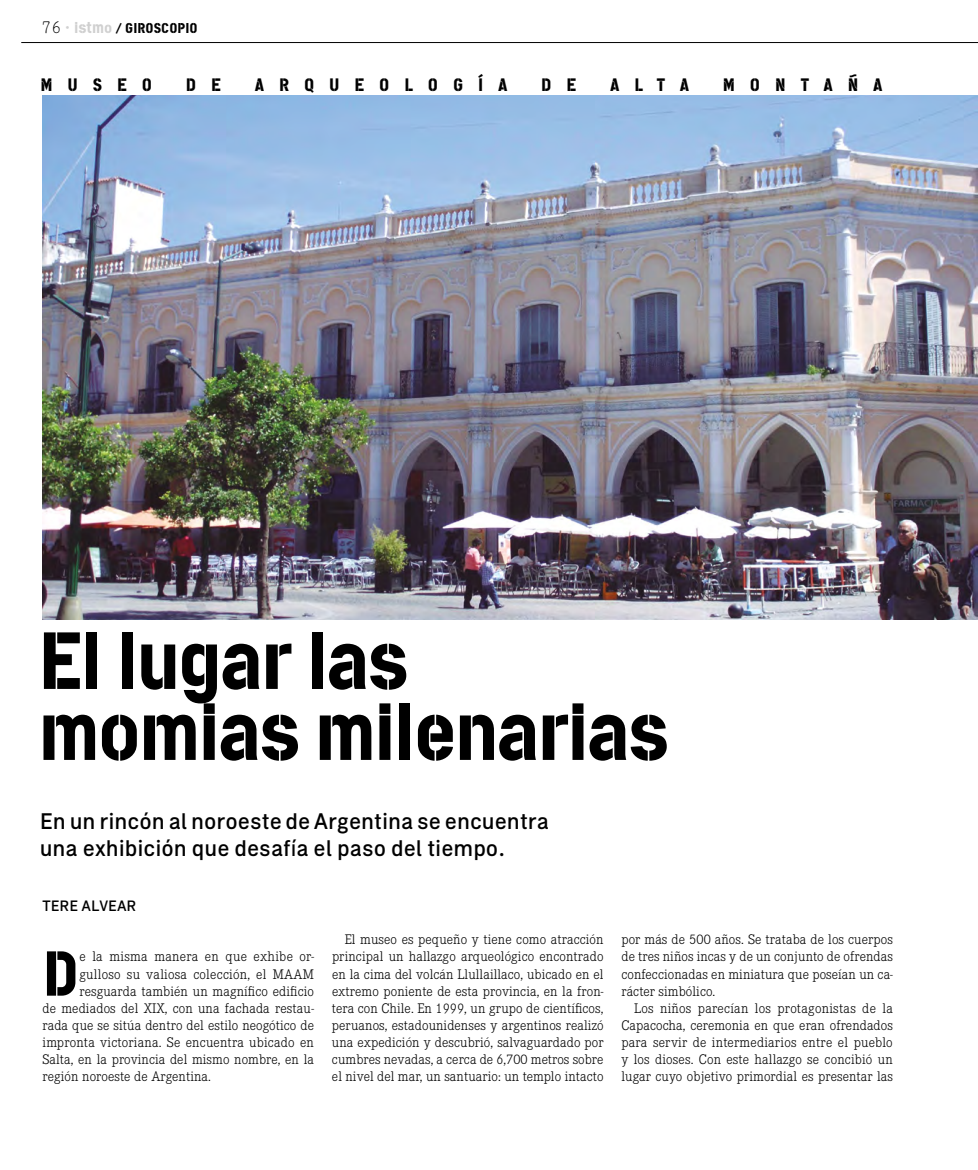
<style>
.page{position:relative;width:978px;height:1170px;background:#fff}
.page>*{position:absolute;margin:0;border:0;box-sizing:border-box;transform-origin:0 0}
.t1{font:80.7px/70.9px "Cargo";letter-spacing:-.03em;color:#000}
.t2{font:63.3px "Cargo";color:#000}
.t3{font:500 22.5px/27px "Zimmer";color:#000}
.t4{font:18px "Cargo";letter-spacing:.825em;color:#000}
.t5{font:500 15px "Zimmer";color:#000}
.t6{font:300 14.4px/17.1px "Corporate E";letter-spacing:.005em;color:#000;text-align:justify}
.t7{font:14.25px "Cargo";letter-spacing:.005em;color:#000}
.s1{font-family:"Numbers Revenue";font-size:16.5px}
.s2{font-family:"Zimmer";font-weight:500;font-size:15.75px;color:#d0d0d0}
.s3{font-size:15.75px;color:#d0d0d0}
.s4{font-size:15px;color:#d0d0d0}
.s5{font-size:13.5px}
</style>
<div class="page">
<hr style="left:21px;top:42px;width:957px;height:1px;background:#000">
<img style="left:43px;top:95px;width:935px;height:524px">
<p class="t7" style="left:41px;top:19px;width:158px"><span class="s1">76</span> <span class="s2">•</span> <span class="s3">istm</span><span class="s4">o</span> <span class="s5">/</span> GIROSCOPIO</p>
<p class="t4" style="left:40px;top:73px;width:113px">MUSEO</p>
<p class="t4" style="left:186px;top:73px;width:37px">D E</p>
<p class="t4" style="left:255px;top:73px;width:254px">ARQUEOLOGÍA</p>
<p class="t4" style="left:541px;top:73px;width:37px">D E</p>
<p class="t4" style="left:610px;top:73px;width:80px">ALTA</p>
<p class="t4" style="left:723px;top:73px;width:161px">MONTAÑA</p>
<h1 class="t1" style="left:38px;top:624px;width:633px">El lugar las momias milenarias</h1>
<h3 class="t3" style="left:40px;top:807px;width:511px">En un rincón al noroeste de Argentina se encuentra una exhibición que desafía el paso del tiempo.</h3>
<p class="t5" style="left:43px;top:896px;width:95px">TERE ALVEAR</p>
<h2 class="t2" style="left:43px;top:932px;width:38px">D</h2>
<p class="t6" style="left:79px;top:947px;width:236px">e la misma manera en que exhibe or-</p>
<p class="t6" style="left:79px;top:964px;width:236px">gulloso su valiosa colección, el MAAM</p>
<p class="t6" style="left:79px;top:982px;width:236px">resguarda también un magnífico edificio</p>
<p class="t6" style="left:43px;top:999px;width:273px">de mediados del XIX, con una fachada restau-</p>
<p class="t6" style="left:43px;top:1016px;width:273px">rada que se sitúa dentro del estilo neogótico de</p>
<p class="t6" style="left:43px;top:1033px;width:273px">impronta victoriana. Se encuentra ubicado en</p>
<p class="t6" style="left:43px;top:1050px;width:273px">Salta, en la provincia del mismo nombre, en la</p>
<p class="t6" style="left:43px;top:1067px;width:170px">región noroeste de Argentina.</p>
<p class="t6" style="left:332px;top:930px;width:273px;text-indent:13px">El museo es pequeño y tiene como atracción principal un hallazgo arqueológico encontrado en la cima del volcán Llullaillaco, ubicado en el extremo poniente de esta provincia, en la fron&shy;tera con Chile. En 1999, un grupo de científicos, peruanos, estadounidenses y argentinos realizó una expedición y descubrió, salvaguardado por cumbres nevadas, a cerca de 6,700 metros sobre el nivel del mar, un santuario: un templo intacto</p>
<p class="t6" style="left:621px;top:930px;width:273px">por más de 500 años. Se trataba de los cuerpos de tres niños incas y de un conjunto de ofrendas confeccionadas en miniatura que poseían un ca&shy;rácter simbólico.</p>
<p class="t6" style="left:621px;top:999px;width:273px;text-indent:13px">Los niños parecían los protagonistas de la Capacocha, ceremonia en que eran ofrendados para servir de intermediarios entre el pueblo y los dioses. Con este hallazgo se concibió un lugar cuyo objetivo primordial es presentar las</p>
</div>
